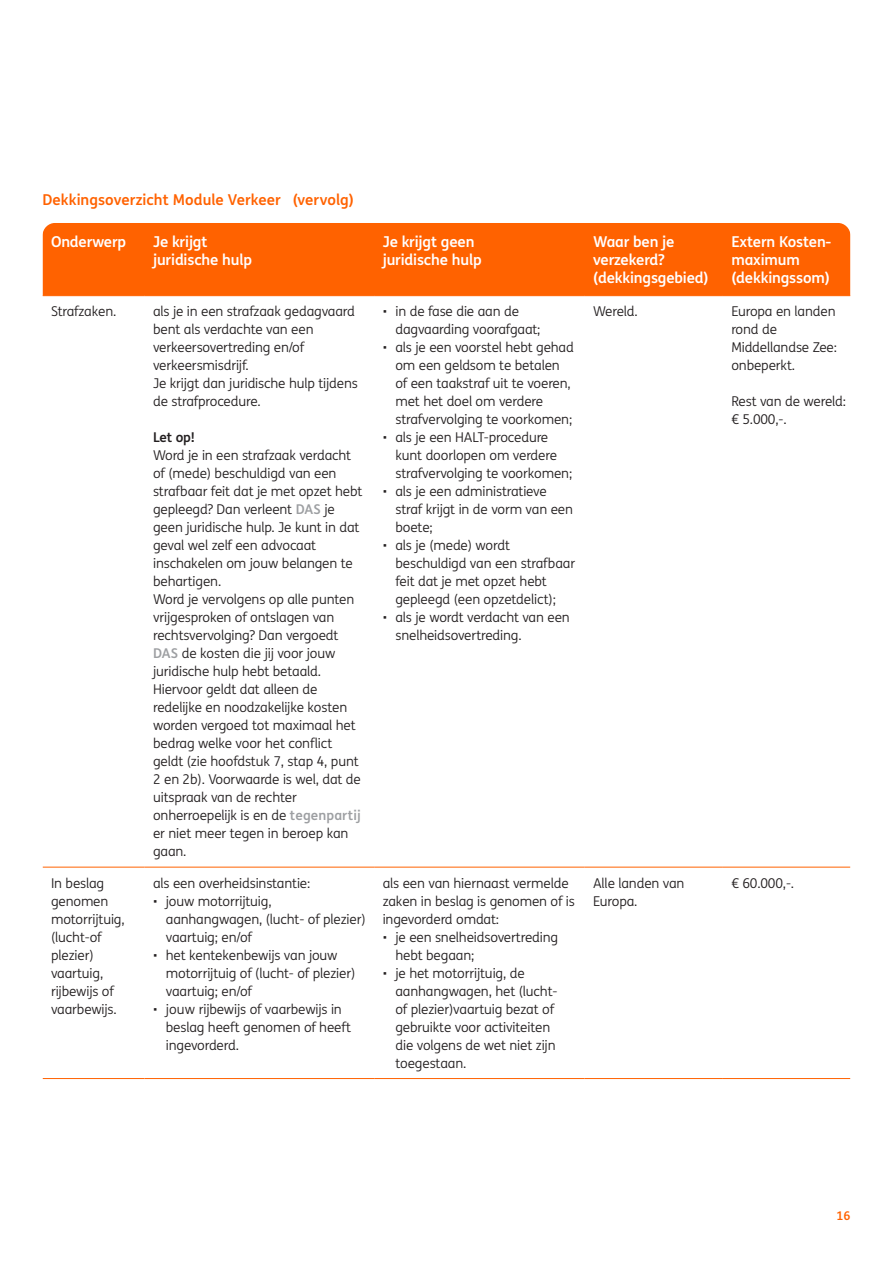
<style>
.page{position:relative;width:893px;height:1263px;background:#fff}
.page>*{position:absolute;margin:0;border:0;box-sizing:border-box;transform-origin:0 0}
.t1{font:700 15px/18px "ING Me";letter-spacing:-.01em;color:#fff}
.Tabel_Heading{font:700 15px "ING Me";color:#ff6200}
.t2{font:13.5px/18px "ING Me";letter-spacing:-.01em;color:#231f20}
.t3{font:700 12px "ING Me";color:#ff6200}
.s1{font-weight:700}
.s2{font-weight:700;color:#9d9fa2}
</style>
<div class="page">
<div style="left:43px;top:223px;width:807px;height:72px;background:#ff6200"></div>
<hr style="left:43px;top:295px;width:102px;height:1px;background:#ff6200">
<hr style="left:145px;top:295px;width:229px;height:1px;background:#ff6200">
<hr style="left:374px;top:295px;width:211px;height:1px;background:#ff6200">
<hr style="left:585px;top:295px;width:138px;height:1px;background:#ff6200">
<hr style="left:723px;top:295px;width:127px;height:1px;background:#ff6200">
<hr style="left:43px;top:867px;width:102px;height:1px;background:#ff6200">
<hr style="left:145px;top:867px;width:229px;height:1px;background:#ff6200">
<hr style="left:374px;top:867px;width:211px;height:1px;background:#ff6200">
<hr style="left:585px;top:867px;width:138px;height:1px;background:#ff6200">
<hr style="left:723px;top:867px;width:127px;height:1px;background:#ff6200">
<hr style="left:43px;top:1078px;width:102px;height:1px;background:#ff6200">
<hr style="left:145px;top:1078px;width:229px;height:1px;background:#ff6200">
<hr style="left:374px;top:1078px;width:211px;height:1px;background:#ff6200">
<hr style="left:585px;top:1078px;width:138px;height:1px;background:#ff6200">
<hr style="left:723px;top:1078px;width:127px;height:1px;background:#ff6200">
<p class="Tabel_Heading" style="left:43px;top:187px;width:313px">Dekkingsoverzicht Module Verkeer (vervolg)</p>
<p class="t1" style="left:51px;top:232px;width:77px">Onderwerp</p>
<p class="t1" style="left:153px;top:232px;width:100px">Je krijgt juridische hulp</p>
<p class="t1" style="left:383px;top:232px;width:100px">Je krijgt geen juridische hulp</p>
<p class="t1" style="left:593px;top:232px;width:117px">Waar ben je verzekerd? (dekkingsgebied)</p>
<p class="t1" style="left:731px;top:232px;width:102px">Extern Kosten&shy;maximum (dekkingssom)</p>
<p class="t2" style="left:51px;top:302px;width:67px">Strafzaken.</p>
<p class="t2" style="left:153px;top:302px;width:206px">als je in een strafzaak gedagvaard bent als verdachte van een verkeersovertreding en/of verkeersmisdrijf.<br>Je krijgt dan juridische hulp tijdens de strafprocedure.</p>
<p class="t2" style="left:153px;top:428px;width:211px"><span class="s1">Let op!<br></span>Word je in een strafzaak verdacht of (mede) beschuldigd van een strafbaar feit dat je met opzet hebt gepleegd? Dan verleent <span class="s2">DAS</span> je geen juridische hulp. Je kunt in dat geval wel zelf een advocaat inschakelen om jouw belangen te behartigen.<br>Word je vervolgens op alle punten vrijgesproken of ontslagen van rechtsvervolging? Dan vergoedt<br><span class="s2">DAS</span> de kosten die jij voor jouw juridische hulp hebt betaald.<br>Hiervoor geldt dat alleen de redelijke en noodzakelijke kosten worden vergoed tot maximaal het bedrag welke voor het conflict geldt (zie hoofdstuk 7, stap 4, punt<br>2 en 2b). Voorwaarde is wel, dat de uitspraak van de rechter onherroepelijk is en de <span class="s2">tegenpartij </span>er niet meer tegen in beroep kan gaan.</p>
<p class="t2" style="left:395px;top:302px;width:147px;text-indent:-13px">• in de fase die aan de dagvaarding voorafgaat;</p>
<p class="t2" style="left:395px;top:338px;width:180px;text-indent:-13px">• als je een voorstel hebt gehad om een geldsom te betalen of een taakstraf uit te voeren, met het doel om verdere strafvervolging te voorkomen;</p>
<p class="t2" style="left:395px;top:428px;width:178px;text-indent:-13px">• als je een HALT-procedure kunt doorlopen om verdere strafvervolging te voorkomen;</p>
<p class="t2" style="left:395px;top:482px;width:179px;text-indent:-13px">• als je een administratieve straf krijgt in de vorm van een boete;</p>
<p class="t2" style="left:395px;top:536px;width:181px;text-indent:-13px">• als je (mede) wordt beschuldigd van een strafbaar feit dat je met opzet hebt gepleegd (een opzetdelict);</p>
<p class="t2" style="left:395px;top:608px;width:176px;text-indent:-13px">• als je wordt verdacht van een snelheidsovertreding.</p>
<p class="t2" style="left:593px;top:302px;width:46px">Wereld.</p>
<p class="t2" style="left:731px;top:302px;width:107px">Europa en landen rond de<br>Middellandse Zee: onbeperkt.</p>
<p class="t2" style="left:731px;top:392px;width:116px">Rest van de wereld: € 5.000,-.</p>
<p class="t2" style="left:51px;top:873px;width:75px">In beslag genomen motorrijtuig, (lucht-of plezier) vaartuig, rijbewijs of vaarbewijs.</p>
<p class="t2" style="left:153px;top:873px;width:159px">als een overheidsinstantie:</p>
<p class="t2" style="left:166px;top:891px;width:201px;text-indent:-13px">• jouw motorrijtuig, aanhangwagen, (lucht- of plezier) vaartuig; en/of</p>
<p class="t2" style="left:166px;top:945px;width:191px;text-indent:-13px">• het kentekenbewijs van jouw motorrijtuig of (lucht- of plezier) vaartuig; en/of</p>
<p class="t2" style="left:166px;top:999px;width:187px;text-indent:-13px">• jouw rijbewijs of vaarbewijs in beslag heeft genomen of heeft ingevorderd.</p>
<p class="t2" style="left:383px;top:873px;width:194px">als een van hiernaast vermelde zaken in beslag is genomen of is ingevorderd omdat:</p>
<p class="t2" style="left:395px;top:927px;width:164px;text-indent:-13px">• je een snelheidsovertreding hebt begaan;</p>
<p class="t2" style="left:395px;top:963px;width:164px;text-indent:-13px">• je het motorrijtuig, de aanhangwagen, het (lucht&shy;of plezier)vaartuig bezat of gebruikte voor activiteiten die volgens de wet niet zijn toegestaan.</p>
<p class="t2" style="left:593px;top:873px;width:93px">Alle landen van<br>Europa.</p>
<p class="t2" style="left:731px;top:873px;width:64px">€ 60.000,-.</p>
<p class="t3" style="left:836px;top:1206px;width:15px">16</p>
</div>
